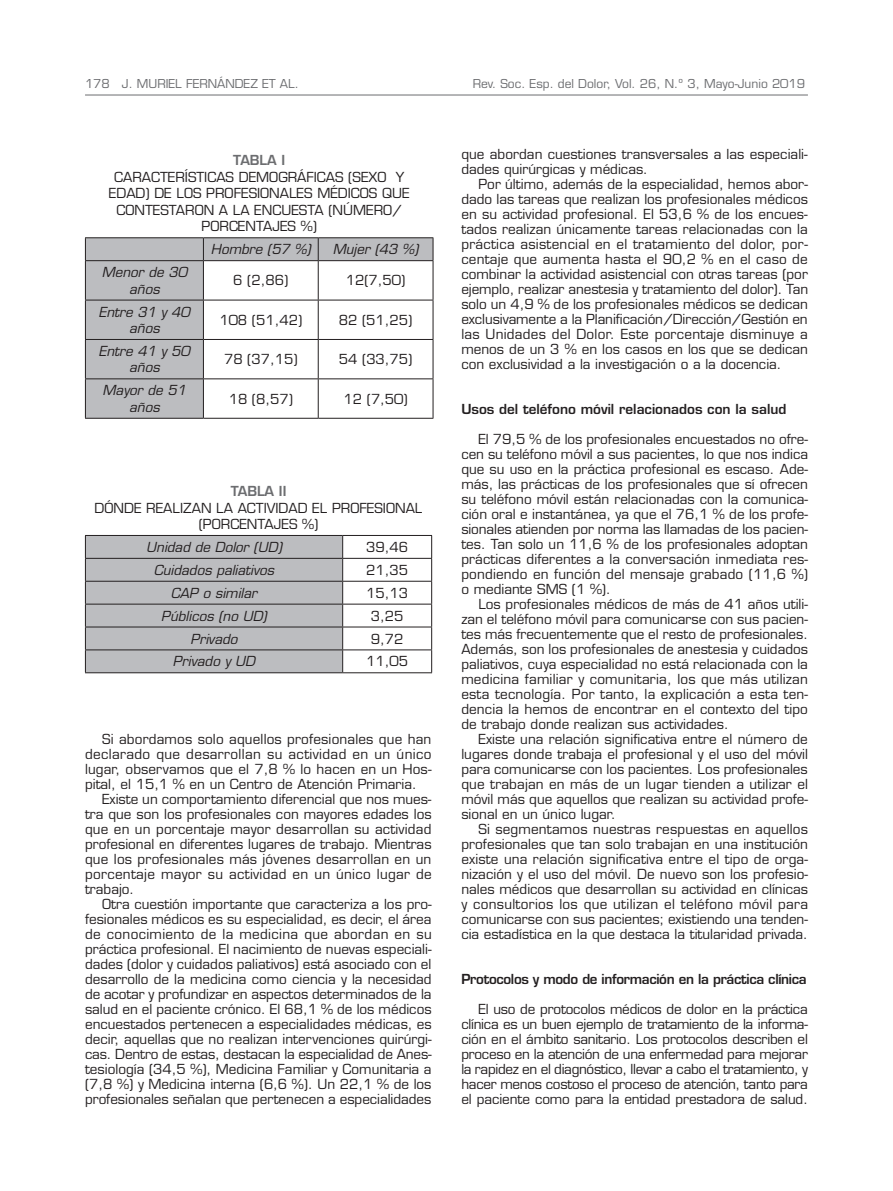
<style>
.page{position:relative;width:893px;height:1191px;background:#fff}
.page>*{position:absolute;margin:0;border:0;box-sizing:border-box;transform-origin:0 0}
.t1{font:13.5px/15px "Eurostile LT Std";color:#231f20;text-align:justify}
.t2{font:italic 13.5px/16.5px "Eurostile LT Std";color:#231f20;text-align:center}
.t3{font:600 13.5px "Eurostile LT Std";letter-spacing:-.02em;color:#231f20}
.t4{font:600 13.5px "Eurostile LT Std";color:#231f20}
.t5{font:600 13.5px "Eurostile LT Std";color:#6c6d70}
.t6{font:12px "Eurostile LT Std";color:#6c6d70}
</style>
<div class="page">
<hr style="left:85px;top:95px;width:723px;height:1px;background:#6c6d70">
<svg style="left:86px;top:238px;width:347px;height:180px"></svg>
<hr style="left:85px;top:237px;width:118px;height:1px;background:#231f20">
<svg style="left:85px;top:238px;width:1px;height:22px"></svg>
<hr style="left:203px;top:237px;width:115px;height:1px;background:#231f20">
<svg style="left:203px;top:238px;width:1px;height:22px"></svg>
<hr style="left:318px;top:237px;width:115px;height:1px;background:#231f20">
<svg style="left:318px;top:238px;width:1px;height:22px"></svg>
<svg style="left:433px;top:238px;width:1px;height:22px"></svg>
<hr style="left:85px;top:260px;width:118px;height:1px;background:#231f20">
<hr style="left:85px;top:261px;width:1px;height:39px;background:#231f20">
<hr style="left:203px;top:260px;width:115px;height:1px;background:#231f20">
<hr style="left:203px;top:261px;width:1px;height:39px;background:#231f20">
<hr style="left:318px;top:260px;width:115px;height:1px;background:#231f20">
<hr style="left:318px;top:261px;width:1px;height:39px;background:#231f20">
<hr style="left:433px;top:261px;width:1px;height:39px;background:#231f20">
<hr style="left:85px;top:300px;width:118px;height:1px;background:#231f20">
<hr style="left:85px;top:300px;width:1px;height:39px;background:#231f20">
<hr style="left:203px;top:300px;width:115px;height:1px;background:#231f20">
<hr style="left:203px;top:300px;width:1px;height:39px;background:#231f20">
<hr style="left:318px;top:300px;width:115px;height:1px;background:#231f20">
<hr style="left:318px;top:300px;width:1px;height:39px;background:#231f20">
<hr style="left:433px;top:300px;width:1px;height:39px;background:#231f20">
<hr style="left:85px;top:339px;width:118px;height:1px;background:#231f20">
<hr style="left:85px;top:340px;width:1px;height:38px;background:#231f20">
<hr style="left:203px;top:339px;width:115px;height:1px;background:#231f20">
<hr style="left:203px;top:340px;width:1px;height:38px;background:#231f20">
<hr style="left:318px;top:339px;width:115px;height:1px;background:#231f20">
<hr style="left:318px;top:340px;width:1px;height:38px;background:#231f20">
<hr style="left:433px;top:340px;width:1px;height:38px;background:#231f20">
<hr style="left:85px;top:378px;width:118px;height:1px;background:#231f20">
<hr style="left:85px;top:379px;width:1px;height:39px;background:#231f20">
<hr style="left:203px;top:378px;width:115px;height:1px;background:#231f20">
<hr style="left:203px;top:379px;width:1px;height:39px;background:#231f20">
<hr style="left:318px;top:378px;width:115px;height:1px;background:#231f20">
<hr style="left:318px;top:379px;width:1px;height:39px;background:#231f20">
<hr style="left:433px;top:379px;width:1px;height:39px;background:#231f20">
<hr style="left:85px;top:418px;width:118px;height:1px;background:#231f20">
<hr style="left:203px;top:418px;width:115px;height:1px;background:#231f20">
<hr style="left:318px;top:418px;width:115px;height:1px;background:#231f20">
<svg style="left:85px;top:535px;width:347px;height:137px"></svg>
<hr style="left:85px;top:672px;width:258px;height:1px;background:#231f20">
<hr style="left:343px;top:672px;width:89px;height:1px;background:#231f20">
<p class="t6" style="left:85px;top:76px;width:215px">178 J. MURIEL FERNÁNDEZ ET AL.</p>
<p class="t6" style="left:473px;top:76px;width:334px">Rev. Soc. Esp. del Dolor, Vol. 26, N.º 3, Mayo-Junio 2019</p>
<p class="t5" style="left:233px;top:152px;width:54px">TABLA I</p>
<p class="t1" style="left:109px;top:169px;width:302px;line-height:16.5px;text-align:center">CARACTERÍSTICAS DEMOGRÁFICAS (SEXO Y<br>EDAD) DE LOS PROFESIONALES MÉDICOS QUE<br>CONTESTARON A LA ENCUESTA (NÚMERO/<br>PORCENTAJES %)</p>
<p class="t2" style="left:211px;top:241px;width:101px">Hombre (57 %)</p>
<p class="t2" style="left:333px;top:241px;width:87px">Mujer (43 %)</p>
<p class="t2" style="left:102px;top:264px;width:87px">Menor de 30 años</p>
<p class="t1" style="left:233px;top:273px;width:56px">6 (2,86)</p>
<p class="t1" style="left:346px;top:273px;width:61px">12(7,50)</p>
<p class="t2" style="left:99px;top:304px;width:93px">Entre 31 y 40 años</p>
<p class="t1" style="left:219px;top:312px;width:84px">108 (51,42)</p>
<p class="t1" style="left:339px;top:312px;width:75px">82 (51,25)</p>
<p class="t2" style="left:99px;top:343px;width:93px">Entre 41 y 50 años</p>
<p class="t1" style="left:224px;top:352px;width:75px">78 (37,15)</p>
<p class="t1" style="left:339px;top:352px;width:75px">54 (33,75)</p>
<p class="t2" style="left:103px;top:382px;width:85px">Mayor de 51 años</p>
<p class="t1" style="left:229px;top:391px;width:66px">18 (8,57)</p>
<p class="t1" style="left:343px;top:391px;width:66px">12 (7,50)</p>
<p class="t5" style="left:231px;top:482px;width:57px">TABLA II</p>
<p class="t1" style="left:95px;top:499px;width:329px;line-height:16.5px;text-align:center">DÓNDE REALIZAN LA ACTIVIDAD EL PROFESIONAL (PORCENTAJES %)</p>
<p class="t2" style="left:146px;top:539px;width:137px">Unidad de Dolor (UD)</p>
<p class="t1" style="left:366px;top:539px;width:43px">39,46</p>
<p class="t2" style="left:154px;top:562px;width:122px">Cuidados paliativos</p>
<p class="t1" style="left:366px;top:562px;width:43px">21,35</p>
<p class="t2" style="left:171px;top:585px;width:88px">CAP o similar</p>
<p class="t1" style="left:366px;top:585px;width:43px">15,13</p>
<p class="t2" style="left:161px;top:608px;width:107px">Públicos (no UD)</p>
<p class="t1" style="left:371px;top:608px;width:34px">3,25</p>
<p class="t2" style="left:191px;top:630px;width:49px">Privado</p>
<p class="t1" style="left:371px;top:631px;width:34px">9,72</p>
<p class="t2" style="left:173px;top:653px;width:84px">Privado y UD</p>
<p class="t1" style="left:366px;top:654px;width:43px">11,05</p>
<p class="t1" style="left:85px;top:732px;width:348px;text-indent:17px">Si abordamos solo aquellos profesionales que han declarado que desarrollan su actividad en un único lugar, observamos que el 7,8 % lo hacen en un Hos&shy;pital, el 15,1 % en un Centro de Atención Primaria.</p>
<p class="t1" style="left:85px;top:792px;width:348px;text-indent:17px">Existe un comportamiento diferencial que nos mues&shy;tra que son los profesionales con mayores edades los que en un porcentaje mayor desarrollan su actividad profesional en diferentes lugares de trabajo. Mientras que los profesionales más jóvenes desarrollan en un porcentaje mayor su actividad en un único lugar de trabajo.</p>
<p class="t1" style="left:85px;top:897px;width:348px;text-indent:17px">Otra cuestión importante que caracteriza a los pro&shy;fesionales médicos es su especialidad, es decir, el área de conocimiento de la medicina que abordan en su práctica profesional. El nacimiento de nuevas especiali&shy;dades (dolor y cuidados paliativos) está asociado con el desarrollo de la medicina como ciencia y la necesidad de acotar y profundizar en aspectos determinados de la salud en el paciente crónico. El 68,1 % de los médicos encuestados pertenecen a especialidades médicas, es decir, aquellas que no realizan intervenciones quirúrgi&shy;cas. Dentro de estas, destacan la especialidad de Anes&shy;tesiología (34,5 %), Medicina Familiar y Comunitaria a (7,8 %) y Medicina interna (6,6 %). Un 22,1 % de los profesionales señalan que pertenecen a especialidades</p>
<p class="t1" style="left:461px;top:147px;width:348px">que abordan cuestiones transversales a las especiali&shy;dades quirúrgicas y médicas.</p>
<p class="t1" style="left:461px;top:177px;width:348px;text-indent:17px">Por último, además de la especialidad, hemos abor&shy;dado las tareas que realizan los profesionales médicos en su actividad profesional. El 53,6 % de los encues&shy;tados realizan únicamente tareas relacionadas con la práctica asistencial en el tratamiento del dolor, por&shy;centaje que aumenta hasta el 90,2 % en el caso de combinar la actividad asistencial con otras tareas (por ejemplo, realizar anestesia y tratamiento del dolor). Tan solo un 4,9 % de los profesionales médicos se dedican exclusivamente a la Planificación/Dirección/Gestión en las Unidades del Dolor. Este porcentaje disminuye a menos de un 3 % en los casos en los que se dedican con exclusividad a la investigación o a la docencia.</p>
<p class="t4" style="left:461px;top:400px;width:327px">Usos del teléfono móvil relacionados con la salud</p>
<p class="t1" style="left:461px;top:432px;width:348px;text-indent:17px">El 79,5 % de los profesionales encuestados no ofre&shy;cen su teléfono móvil a sus pacientes, lo que nos indica que su uso en la práctica profesional es escaso. Ade&shy;más, las prácticas de los profesionales que sí ofrecen su teléfono móvil están relacionadas con la comunica&shy;ción oral e instantánea, ya que el 76,1 % de los profe&shy;sionales atienden por norma las llamadas de los pacien&shy;tes. Tan solo un 11,6 % de los profesionales adoptan prácticas diferentes a la conversación inmediata res&shy;pondiendo en función del mensaje grabado (11,6 %) o mediante SMS (1 %).</p>
<p class="t1" style="left:461px;top:597px;width:348px;text-indent:17px">Los profesionales médicos de más de 41 años utili&shy;zan el teléfono móvil para comunicarse con sus pacien&shy;tes más frecuentemente que el resto de profesionales.<br>Además, son los profesionales de anestesia y cuidados paliativos, cuya especialidad no está relacionada con la medicina familiar y comunitaria, los que más utilizan esta tecnología. Por tanto, la explicación a esta ten&shy;dencia la hemos de encontrar en el contexto del tipo de trabajo donde realizan sus actividades.</p>
<p class="t1" style="left:461px;top:732px;width:348px;text-indent:17px">Existe una relación significativa entre el número de lugares donde trabaja el profesional y el uso del móvil para comunicarse con los pacientes. Los profesionales que trabajan en más de un lugar tienden a utilizar el móvil más que aquellos que realizan su actividad profe&shy;sional en un único lugar.</p>
<p class="t1" style="left:461px;top:821px;width:348px;text-indent:17px">Si segmentamos nuestras respuestas en aquellos profesionales que tan solo trabajan en una institución existe una relación significativa entre el tipo de orga&shy;nización y el uso del móvil. De nuevo son los profesio&shy;nales médicos que desarrollan su actividad en clínicas y consultorios los que utilizan el teléfono móvil para comunicarse con sus pacientes; existiendo una tenden&shy;cia estadística en la que destaca la titularidad privada.</p>
<p class="t3" style="left:461px;top:971px;width:347px">Protocolos y modo de información en la práctica clínica</p>
<p class="t1" style="left:461px;top:1002px;width:348px;text-indent:17px">El uso de protocolos médicos de dolor en la práctica clínica es un buen ejemplo de tratamiento de la informa&shy;ción en el ámbito sanitario. Los protocolos describen el proceso en la atención de una enfermedad para mejorar la rapidez en el diagnóstico, llevar a cabo el tratamiento, y hacer menos costoso el proceso de atención, tanto para el paciente como para la entidad prestadora de salud.</p>
</div>
